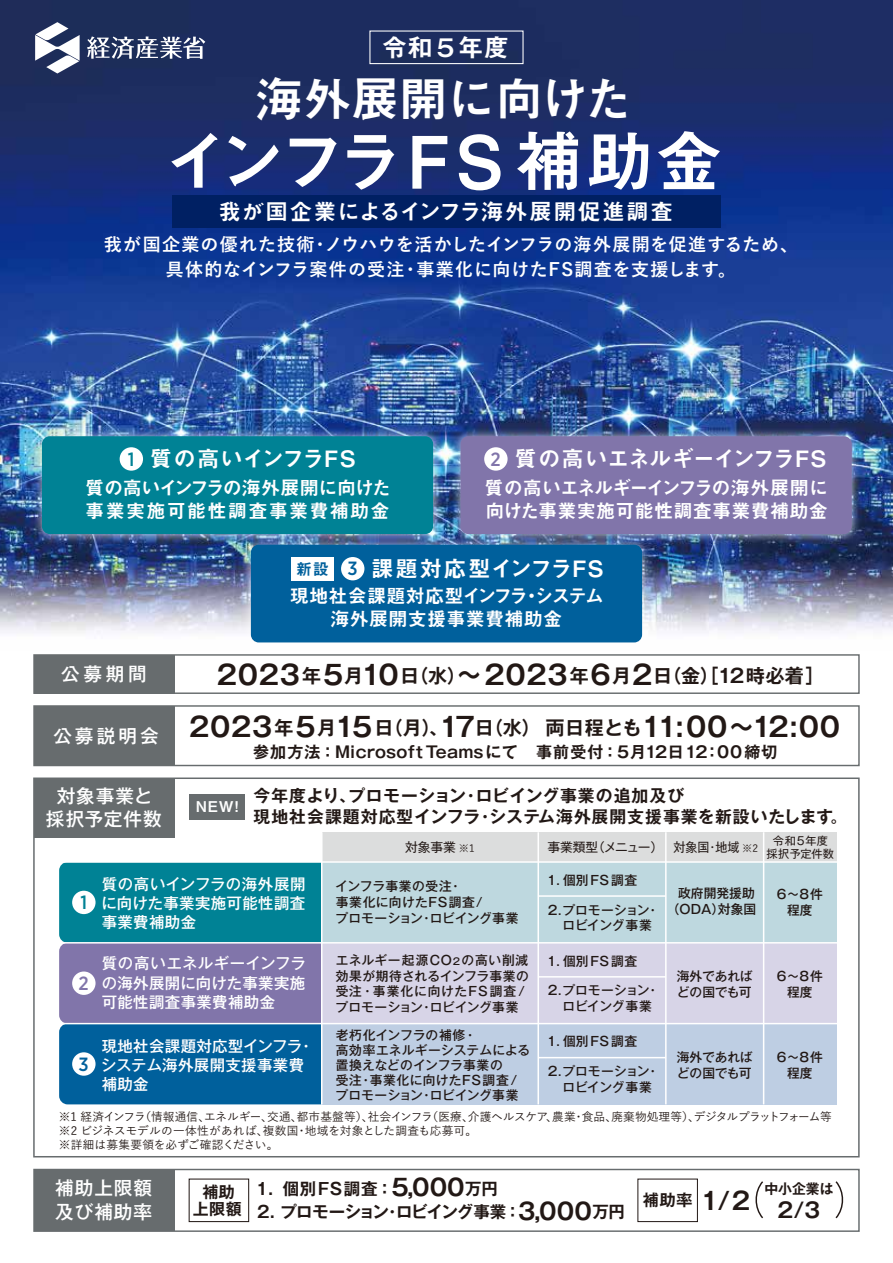
<style>
.page{position:relative;width:893px;height:1263px;background:#fff}
.page>*{position:absolute;margin:0;border:0;box-sizing:border-box;transform-origin:0 0}
.t1{font:67.5px "Midashi Go Pr 5 MB31";letter-spacing:-.1em;color:#fff}
.t2{font:48px "Midashi Go Pr 5 MB31";color:#fff}
.t3{font:700 26.85px "Gothic MB101 Pro De";letter-spacing:.025em;color:#221815}
.t4{font:25.5px "Midashi Go Pr 5 MB31";color:#fff}
.t5{font:700 24.3px "Gothic MB101 Pro De";color:#221815}
.t6{font:22.5px "Midashi Go Pr 5 MB31";letter-spacing:-.015em;color:#fff}
.t7{font:22.5px "Midashi Go Pr 5 MB31";letter-spacing:.075em;color:#fff}
.t8{font:22.5px "Midashi Go Pr 5 MB31";letter-spacing:-.055em;color:#fff}
.t9{font:700 20.85px "Gothic MB101 Pro De";color:#221815}
.t10{font:19.2px/23.4px "Midashi Go Pr 5 MB31";letter-spacing:.01em;color:#fff}
.t11{font:700 19.2px "Gothic MB101 Pro De";letter-spacing:.025em;color:#221815}
.t12{font:500 19.2px "Gotham Narrow";color:#008295}
.t13{font:500 19.2px "Gotham Narrow";color:#8175aa}
.t14{font:500 19.2px "Gotham Narrow";color:#00609c}
.t15{font:500 18.6px/23.4px "Gothic MB101 Pro";letter-spacing:.05em;color:#fff}
.t16{font:700 18px/25.5px "Yu Go";letter-spacing:.045em;color:#fff;text-align:center}
.t17{font:700 16.8px/20.7px "Gothic MB101 Pro De";letter-spacing:.06em;color:#221815}
.t18{font:700 16.5px "Gothic MB101 Pro De";letter-spacing:-.04em;color:#221815}
.t19{font:700 15.9px/17px "Gothic MB101 Pro De";letter-spacing:.025em;color:#221815;text-align:center}
.t20{font:15.9px "Midashi Go Pr 5 MB31";color:#00609c}
.t21{font:500 15.45px/19.2px "Gothic MB101 Pro";letter-spacing:.025em;color:#fff;text-align:justify}
.t22{font:14.85px "Midashi Go Pr 5 MB31";color:#fff}
.t23{font:700 13.8px "Gothic MB101 Pro De";color:#221815}
.t24{font:500 12.75px/15.9px "Gothic MB101 Pro";letter-spacing:.01em;color:#221815;text-align:center}
.t25{font:500 12.75px/15.9px "Gothic MB101 Pro";letter-spacing:.04em;color:#221815}
.t26{font:500 12.75px/15.9px "Gothic MB101 Pro";letter-spacing:-.02em;color:#221815;text-align:center}
.t27{font:500 12.75px/15.9px "Gothic MB101 Pro";letter-spacing:-.015em;color:#221815}
.t28{font:12.75px "Gothic MB101 Pro";letter-spacing:-.055em;color:#221815}
.t29{font:12.75px "Gothic MB101 Pro";color:#221815;scale:.94 1}
.t30{font:12.75px "Gothic MB101 Pro";color:#221815}
.t31{font:500 11.7px/13.8px "Yu Go";letter-spacing:-.01em;color:#221815}
.t32{font:11.1px/12.8px "Gothic MB101 Pro";letter-spacing:.025em;color:#221815;text-align:center}
.s1{font-size:72.3px}
.s2{font-family:"Gotham Narrow";font-weight:500;font-size:19.2px;color:#008295}
.s3{font-family:"Gotham Narrow";font-weight:500;font-size:19.2px;color:#8175aa}
.s4{font-family:"Gotham Narrow";font-weight:500;font-size:19.2px;color:#00609c}
.s5{font-size:26.85px}
.s6{font-size:19.2px}
.s7{font-family:"Yu Go";font-weight:500;font-size:10.2px}
.s8{font-size:9.6px}
.s9{font-size:23.1px}
</style>
<div class="page">
<img style="left:0;top:0;width:893px;height:633px">
<svg style="left:87px;top:36px;width:118px;height:23px"></svg>
<svg style="left:35px;top:22px;width:45px;height:52px"></svg>
<div style="left:33px;top:654px;width:827px;height:40px;border:1px solid #676c6e"></div>
<div style="left:34px;top:655px;width:140px;height:38px;background:#676c6e"></div>
<div style="left:33px;top:705px;width:827px;height:61px;border:1px solid #676c6e"></div>
<div style="left:34px;top:706px;width:140px;height:59px;background:#676c6e"></div>
<div style="left:33px;top:1169px;width:827px;height:63px;border:1px solid #676c6e"></div>
<div style="left:34px;top:1169px;width:140px;height:62px;background:#676c6e"></div>
<img style="left:29px;top:423px;width:836px;height:124px">
<div style="left:42px;top:436px;width:391px;height:98px;background:#008295;border-radius:8px"></div>
<div style="left:120px;top:447px;width:23px;height:24px;background:#fff;border-radius:50%"></div>
<div style="left:460px;top:436px;width:392px;height:98px;background:#8175aa;border-radius:8px"></div>
<div style="left:484px;top:447px;width:24px;height:24px;background:#fff;border-radius:50%"></div>
<div style="left:172px;top:195px;width:549px;height:33px;background:#002063"></div>
<div style="left:369px;top:31px;width:155px;height:33px;border:1px solid #fff"></div>
<div style="left:322px;top:1023px;width:514px;height:81px;background:#becee3"></div>
<div style="left:322px;top:943px;width:514px;height:80px;background:#d7d4e7"></div>
<div style="left:322px;top:862px;width:514px;height:81px;background:#bed8df"></div>
<div style="left:322px;top:832px;width:514px;height:30px;background:#dcdddd"></div>
<hr style="left:538px;top:895px;width:128px;height:2px;background:#fff">
<hr style="left:538px;top:976px;width:128px;height:1px;background:#fff">
<hr style="left:538px;top:1057px;width:128px;height:1px;background:#fff">
<div style="left:33px;top:777px;width:827px;height:380px;border:2px solid #676c6e"></div>
<div style="left:34px;top:778px;width:140px;height:60px;background:#676c6e"></div>
<div style="left:189px;top:794px;width:55px;height:26px;background:#676c6e"></div>
<div style="left:189px;top:1178px;width:60px;height:44px;border:1px solid #221815"></div>
<div style="left:637px;top:1178px;width:61px;height:44px;border:1px solid #221815"></div>
<svg style="left:59px;top:863px;width:262px;height:241px;background:#2c739e"></svg>
<hr style="left:59px;top:861px;width:778px;height:2px;background:#fff">
<hr style="left:59px;top:942px;width:778px;height:1px;background:#fff">
<hr style="left:59px;top:1023px;width:778px;height:1px;background:#fff">
<hr style="left:537px;top:832px;width:2px;height:272px;background:#fff">
<hr style="left:665px;top:832px;width:2px;height:272px;background:#fff">
<hr style="left:763px;top:832px;width:1px;height:272px;background:#fff">
<div style="left:72px;top:891px;width:24px;height:23px;background:#fff;border-radius:50%"></div>
<div style="left:72px;top:971px;width:24px;height:24px;background:#fff;border-radius:50%"></div>
<div style="left:72px;top:1052px;width:24px;height:24px;background:#fff;border-radius:50%"></div>
<hr style="left:321px;top:832px;width:2px;height:272px;background:#fff">
<img style="left:238px;top:532px;width:417px;height:123px">
<div style="left:251px;top:545px;width:391px;height:97px;background:#00609c;border-radius:8px"></div>
<div style="left:341px;top:557px;width:23px;height:23px;background:#fff;border-radius:50%"></div>
<div style="left:291px;top:557px;width:43px;height:23px;background:#fff"></div>
<svg style="left:755px;top:1181px;width:8px;height:38px"></svg>
<svg style="left:835px;top:1181px;width:9px;height:38px"></svg>
<h3 class="t4" style="left:382px;top:27px;width:129px">令和５年度</h3>
<h2 class="t2" style="left:255px;top:61px;width:378px">海外展開に向けた</h2>
<h1 class="t1" style="left:163px;top:107px;width:562px">インフラ<span class="s1">FS</span> 補助金</h1>
<h3 class="t7" style="left:218px;top:193px;width:456px">我が国企業によるインフラ海外展開促進調査</h3>
<h3 class="t16" style="left:104px;top:232px;width:696px">我が国企業の優れた技術・ノウハウを活かしたインフラの海外展開を促進するため、具体的なインフラ案件の受注・事業化に向けたFS調査を支援します。</h3>
<h3 class="t6" style="left:128px;top:441px;width:229px"><span class="s2">1</span> 質の高いインフラFS</h3>
<h3 class="t10" style="left:85px;top:475px;width:307px">質の高いインフラの海外展開に向けた事業実施可能性調査事業費補助金</h3>
<h3 class="t6" style="left:491px;top:441px;width:337px"><span class="s3">2</span> 質の高いエネルギーインフラFS</h3>
<h3 class="t10" style="left:485px;top:475px;width:345px">質の高いエネルギーインフラの海外展開に向けた事業実施可能性調査事業費補助金</h3>
<h3 class="t8" style="left:347px;top:550px;width:261px"><span class="s4">3</span> 課題対応型インフラＦＳ</h3>
<h3 class="t10" style="left:290px;top:582px;width:316px;text-align:center">現地社会課題対応型インフラ・システム海外展開支援事業費補助金</h3>
<p class="t20" style="left:296px;top:556px;width:34px">新設</p>
<h3 class="t15" style="left:61px;top:660px;width:87px">公募期間</h3>
<h3 class="t11" style="left:217px;top:660px;width:609px"><span class="s5">2023</span>年<span class="s5">5</span>月<span class="s5">10</span>日（水）<span class="s5">～2023</span>年<span class="s5">6</span>月<span class="s5">2</span>日（金）［12時必着］</h3>
<h3 class="t3" style="left:189px;top:704px;width:652px">2023<span class="s6">年</span>5<span class="s6">月</span>15<span class="s6">日（月）、</span>17<span class="s6">日（水） 両日程とも</span>11:00～12:00</h3>
<p class="t19" style="left:253px;top:741px;width:526px">参加方法：Microsoft Teamsにて　事前受付：5月12日12：00締切</p>
<h3 class="t15" style="left:54px;top:721px;width:107px">公募説明会</h3>
<h3 class="t15" style="left:46px;top:782px;width:117px;text-align:center">対象事業と採択予定件数</h3>
<p class="t22" style="left:196px;top:794px;width:44px">NEW!</p>
<h3 class="t17" style="left:254px;top:783px;width:595px">今年度より、プロモーション・ロビイング事業の追加及び<br>現地社会課題対応型インフラ・システム海外展開支援事業を新設いたします。</h3>
<p class="t28" style="left:547px;top:836px;width:117px">事業類型（メニュー）</p>
<p class="t30" style="left:405px;top:836px;width:71px">対象事業 <span class="s7">※1</span></p>
<p class="t29" style="left:673px;top:836px;width:92px">対象国・地域 <span class="s7">※2</span></p>
<p class="t32" style="left:767px;top:833px;width:69px">令和５年度採択予定件数</p>
<h3 class="t12" style="left:80px;top:890px;width:8px">1</h3>
<h3 class="t13" style="left:79px;top:971px;width:12px">2</h3>
<h3 class="t14" style="left:79px;top:1052px;width:12px">3</h3>
<p class="t21" style="left:101px;top:872px;width:206px">質の高いインフラの海外展開に向けた事業実施可能性調査事業費補助金</p>
<p class="t21" style="left:102px;top:952px;width:206px">質の高いエネルギーインフラの海外展開に向けた事業実施可能性調査事業費補助金</p>
<p class="t21" style="left:101px;top:1034px;width:214px;text-align:left">現地社会課題対応型インフラ・システム海外展開支援事業費補助金</p>
<p class="t24" style="left:547px;top:870px;width:92px">1. 個別FS調査</p>
<p class="t26" style="left:548px;top:900px;width:113px">2.プロモーション・ロビイング事業</p>
<p class="t24" style="left:547px;top:951px;width:92px">1. 個別FS調査</p>
<p class="t26" style="left:548px;top:981px;width:113px">2.プロモーション・ロビイング事業</p>
<p class="t24" style="left:547px;top:1032px;width:92px">1. 個別FS調査</p>
<p class="t26" style="left:548px;top:1062px;width:113px">2.プロモーション・ロビイング事業</p>
<p class="t24" style="left:336px;top:877px;width:184px;text-align:left">インフラ事業の受注・<br>事業化に向けたFS調査/<br>プロモーション・ロビイング事業</p>
<p class="t24" style="left:667px;top:884px;width:91px;text-align:right">政府開発援助（ODA）対象国</p>
<p class="t25" style="left:336px;top:950px;width:195px">エネルギー起源CO<span class="s8">2</span>の高い削減効果が期待されるインフラ事業の受注・事業化に向けたFS 調査 /プロモーション・ロビイング事業</p>
<p class="t27" style="left:677px;top:967px;width:77px">海外であればどの国でも可</p>
<p class="t24" style="left:336px;top:1026px;width:196px;line-height:14.9px;text-align:left">老朽化インフラの補修・<br>高効率エネルギーシステムによる置換えなどのインフラ事業の<br>受注・事業化に向けたFS調査 /プロモーション・ロビイング事業</p>
<p class="t27" style="left:677px;top:1047px;width:77px">海外であればどの国でも可</p>
<p class="t24" style="left:777px;top:885px;width:48px">6～8件程度</p>
<p class="t24" style="left:777px;top:967px;width:48px">6～8件程度</p>
<p class="t24" style="left:777px;top:1047px;width:48px">6～8件程度</p>
<p class="t31" style="left:59px;top:1108px;width:774px">※1 経済インフラ（情報通信、エネルギー、交通、都市基盤等）、社会インフラ（医療、介護ヘルスケア、農業・食品、廃棄物処理等）、デジタルプラットフォーム等※2 ビジネスモデルの一体性があれば、複数国・地域を対象とした調査も応募可。<br>※詳細は募集要領を必ずご確認ください。</p>
<h3 class="t15" style="left:55px;top:1174px;width:98px">補助上限額及び補助率</h3>
<p class="t18" style="left:256px;top:1175px;width:244px">1. 個別ＦＳ調査：<span class="s9">5,000</span>万円</p>
<p class="t18" style="left:257px;top:1198px;width:369px">2. プロモーション・ロビイング事業：<span class="s9">3,000</span>万円</p>
<p class="t19" style="left:193px;top:1181px;width:50px">補助上限額</p>
<p class="t19" style="left:643px;top:1189px;width:51px">補助率</p>
<h3 class="t5" style="left:701px;top:1180px;width:51px">1/2</h3>
<p class="t23" style="left:764px;top:1177px;width:70px">中小企業は</p>
<h3 class="t9" style="left:778px;top:1192px;width:44px">2/3</h3>
</div>
